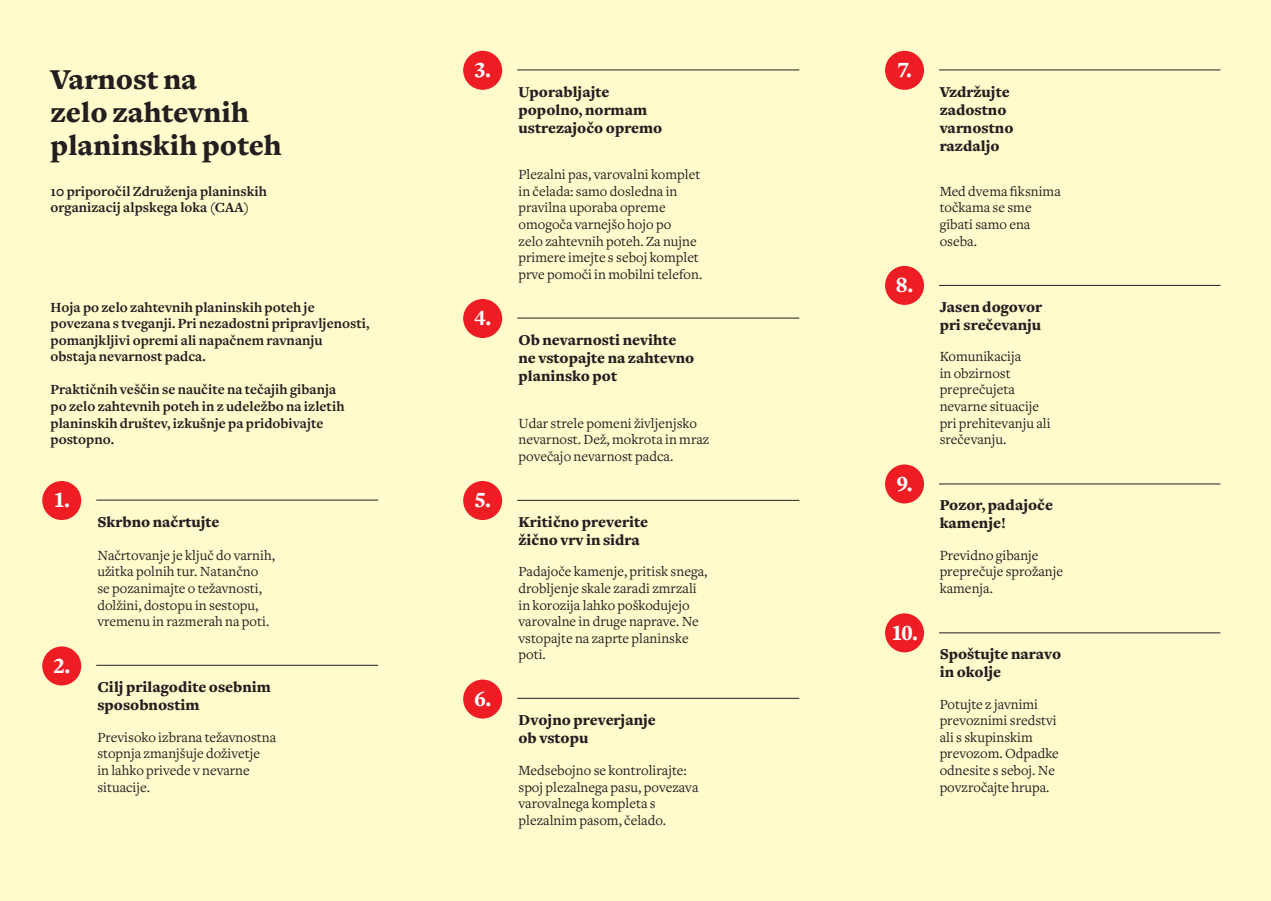
<style>
.page{position:relative;width:1271px;height:901px;background:#fff}
.page>*{position:absolute;margin:0;border:0;box-sizing:border-box;transform-origin:0 0}
.t1{font:900 30px/33px "Freight Text ML";color:#231f20}
.t2{font:22.5px "Freight Text ML Black SC";color:#fff}
.t3{font:900 15.75px/18px "Freight Text ML";color:#231f20}
.t4{font:14.55px/16.5px "Freight Text ML";color:#231f20}
.t5{font:700 14.55px/16.5px "Freight Text ML";color:#231f20}
</style>
<div class="page">
<div style="left:0;top:0;width:437px;height:900px;background:#fffbcc"></div>
<div style="left:412px;top:0;width:446px;height:900px;background:#fffbcc"></div>
<div style="left:833px;top:0;width:437px;height:900px;background:#fffbcc"></div>
<hr style="left:51px;top:664px;width:327px;height:1px;background:#231f20">
<hr style="left:51px;top:499px;width:327px;height:1px;background:#231f20">
<hr style="left:892px;top:70px;width:328px;height:1px;background:#231f20">
<hr style="left:892px;top:285px;width:328px;height:1px;background:#231f20">
<hr style="left:892px;top:483px;width:328px;height:1px;background:#231f20">
<hr style="left:892px;top:632px;width:328px;height:1px;background:#231f20">
<hr style="left:471px;top:70px;width:328px;height:1px;background:#231f20">
<hr style="left:471px;top:318px;width:328px;height:1px;background:#231f20">
<hr style="left:471px;top:500px;width:328px;height:1px;background:#231f20">
<hr style="left:471px;top:697px;width:328px;height:1px;background:#231f20">
<svg style="left:35px;top:473px;width:54px;height:54px"></svg>
<div style="left:27px;top:466px;width:69px;height:69px;border:15px solid #fffbcc;border-radius:50%"></div>
<svg style="left:455px;top:473px;width:54px;height:54px"></svg>
<div style="left:448px;top:466px;width:69px;height:69px;border:15px solid #fffbcc;border-radius:50%"></div>
<svg style="left:877px;top:457px;width:54px;height:54px"></svg>
<div style="left:870px;top:449px;width:69px;height:69px;border:15px solid #fffbcc;border-radius:50%"></div>
<svg style="left:455px;top:291px;width:54px;height:54px"></svg>
<div style="left:448px;top:284px;width:69px;height:69px;border:15px solid #fffbcc;border-radius:50%"></div>
<svg style="left:877px;top:258px;width:54px;height:54px"></svg>
<div style="left:870px;top:251px;width:69px;height:69px;border:15px solid #fffbcc;border-radius:50%"></div>
<svg style="left:455px;top:43px;width:54px;height:54px"></svg>
<div style="left:448px;top:36px;width:69px;height:69px;border:15px solid #fffbcc;border-radius:50%"></div>
<svg style="left:877px;top:43px;width:54px;height:54px"></svg>
<div style="left:870px;top:36px;width:69px;height:69px;border:15px solid #fffbcc;border-radius:50%"></div>
<svg style="left:35px;top:639px;width:54px;height:54px"></svg>
<div style="left:27px;top:631px;width:69px;height:69px;border:15px solid #fffbcc;border-radius:50%"></div>
<svg style="left:455px;top:672px;width:54px;height:54px"></svg>
<div style="left:448px;top:664px;width:69px;height:69px;border:15px solid #fffbcc;border-radius:50%"></div>
<svg style="left:877px;top:605px;width:54px;height:54px"></svg>
<div style="left:870px;top:598px;width:69px;height:69px;border:15px solid #fffbcc;border-radius:50%"></div>
<h1 class="t1" style="left:51px;top:63px;width:233px">Varnost na<br>zelo zahtevnih planinskih poteh</h1>
<p class="t5" style="left:51px;top:183px;width:218px">10 priporočil Združenja planinskih organizacij alpskega loka (CAA)</p>
<p class="t5" style="left:51px;top:299px;width:320px">Hoja po zelo zahtevnih planinskih poteh je povezana s tveganji. Pri nezadostni pripravljenosti, pomanjkljivi opremi ali napačnem ravnanju obstaja nevarnost padca.</p>
<p class="t5" style="left:51px;top:381px;width:295px">Praktičnih veščin se naučite na tečajih gibanja po zelo zahtevnih poteh in z udeležbo na izletih planinskih društev, izkušnje pa pridobivajte postopno.</p>
<h2 class="t2" style="left:474px;top:57px;width:18px">3.</h2>
<h2 class="t2" style="left:897px;top:57px;width:16px">7.</h2>
<h2 class="t2" style="left:474px;top:305px;width:18px">4.</h2>
<p class="t3" style="left:518px;top:83px;width:145px">Uporabljajte popolno, normam ustrezajočo opremo</p>
<p class="t4" style="left:518px;top:166px;width:185px">Plezalni pas, varovalni komplet in čelada: samo dosledna in pravilna uporaba opreme omogoča varnejšo hojo po<br>zelo zahtevnih poteh. Za nujne primere imejte s seboj komplet prve pomoči in mobilni telefon.</p>
<p class="t3" style="left:518px;top:331px;width:177px">Ob nevarnosti nevihte ne vstopajte na zahtevno planinsko pot</p>
<p class="t4" style="left:518px;top:414px;width:192px">Udar strele pomeni življenjsko nevarnost. Dež, mokrota in mraz povečajo nevarnost padca.</p>
<h2 class="t2" style="left:896px;top:272px;width:18px">8.</h2>
<h2 class="t2" style="left:54px;top:487px;width:17px">1.</h2>
<h2 class="t2" style="left:474px;top:487px;width:18px">5.</h2>
<h2 class="t2" style="left:53px;top:652px;width:18px">2.</h2>
<p class="t3" style="left:97px;top:513px;width:124px">Skrbno načrtujte</p>
<p class="t4" style="left:97px;top:547px;width:179px">Načrtovanje je ključ do varnih, užitka polnih tur. Natančno<br>se pozanimajte o težavnosti, dolžini, dostopu in sestopu, vremenu in razmerah na poti.</p>
<p class="t3" style="left:97px;top:678px;width:175px">Cilj prilagodite osebnim sposobnostim</p>
<p class="t4" style="left:97px;top:728px;width:180px">Previsoko izbrana težavnostna stopnja zmanjšuje doživetje<br>in lahko privede v nevarne situacije.</p>
<h2 class="t2" style="left:474px;top:685px;width:18px">6.</h2>
<p class="t3" style="left:518px;top:513px;width:131px">Kritično preverite žično vrv in sidra</p>
<p class="t4" style="left:518px;top:563px;width:190px">Padajoče kamenje, pritisk snega, drobljenje skale zaradi zmrzali in korozija lahko poškodujejo varovalne in druge naprave. Ne vstopajte na zaprte planinske poti.</p>
<p class="t3" style="left:518px;top:711px;width:139px">Dvojno preverjanje ob vstopu</p>
<p class="t4" style="left:518px;top:762px;width:181px">Medsebojno se kontrolirajte: spoj plezalnega pasu, povezava varovalnega kompleta s plezalnim pasom, čelado.</p>
<h2 class="t2" style="left:896px;top:470px;width:17px">9.</h2>
<h2 class="t2" style="left:891px;top:619px;width:28px">10.</h2>
<p class="t3" style="left:939px;top:83px;width:75px">Vzdržujte zadostno varnostno razdaljo</p>
<p class="t4" style="left:939px;top:183px;width:123px">Med dvema fiksnima točkama se sme gibati samo ena oseba.</p>
<p class="t3" style="left:939px;top:298px;width:104px">Jasen dogovor pri srečevanju</p>
<p class="t4" style="left:939px;top:348px;width:112px">Komunikacija<br>in obzirnost preprečujeta nevarne situacije pri prehitevanju ali srečevanju.</p>
<p class="t3" style="left:939px;top:496px;width:115px">Pozor, padajoče kamenje!</p>
<p class="t4" style="left:939px;top:547px;width:125px">Previdno gibanje preprečuje sprožanje kamenja.</p>
<p class="t3" style="left:939px;top:645px;width:123px">Spoštujte naravo in okolje</p>
<p class="t4" style="left:939px;top:695px;width:121px">Potujte z javnimi prevoznimi sredstvi ali s skupinskim prevozom. Odpadke odnesite s seboj. Ne povzročajte hrupa.</p>
</div>
